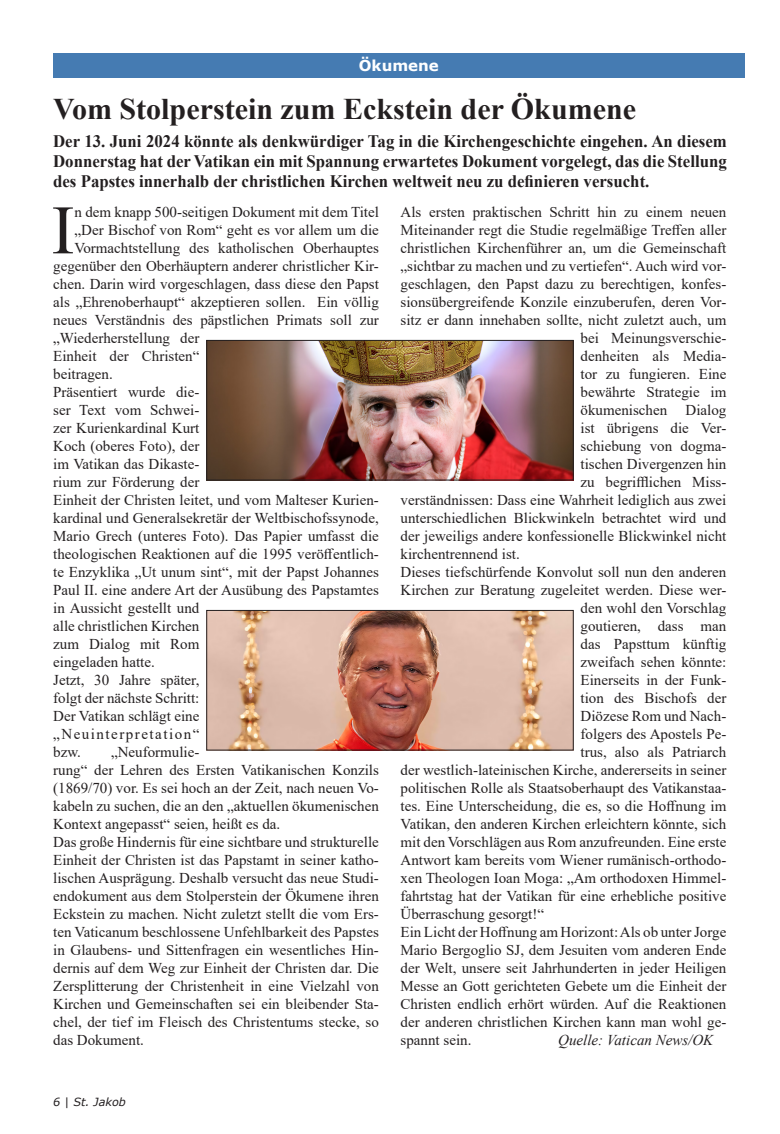
<style>
.page{position:relative;width:780px;height:1134px;background:#fff}
.page>*{position:absolute;margin:0;border:0;box-sizing:border-box;transform-origin:0 0}
.Normal_Fließtext{font:69.38px "Times New Roman";color:#231f20}
.t1{font:700 30px "Times New Roman";color:#231f20}
.t2{font:700 17.5px/20px "Times New Roman";color:#231f20;text-align:justify;scale:.96 1}
.Normal_Fließtext-2{font:15px/18px "Times New Roman";color:#231f20;text-align:justify}
.Normal_Fließtext-3{font:italic 15px "Times New Roman";color:#231f20}
.t3{font:700 15px "Verdana";color:#fff}
.t4{font:italic 11.25px "Verdana";color:#231f20}
</style>
<div class="page">
<img style="left:208px;top:342px;width:363px;height:136px">
<div style="left:206px;top:340px;width:367px;height:140px;border:1px solid #231f20"></div>
<div style="left:53px;top:53px;width:691px;height:25px;background:#457bb2"></div>
<img style="left:208px;top:612px;width:363px;height:136px">
<div style="left:206px;top:610px;width:367px;height:140px;border:1px solid #231f20"></div>
<p class="t3" style="left:359px;top:55px;width:81px">Ökumene</p>
<p class="t1" style="left:53px;top:87px;width:584px">Vom Stolperstein zum Eckstein der Ökumene</p>
<p class="t2" style="left:53px;top:130px;width:703px">Der 13. Juni 2024 könnte als denkwürdiger Tag in die Kirchengeschichte eingehen. An diesem Donnerstag hat der Vatikan ein mit Spannung erwartetes Dokument vorgelegt, das die Stellung des Papstes innerhalb der christlichen Kirchen weltweit neu zu definieren versucht.</p>
<p class="Normal_Fließtext" style="left:51px;top:181px;width:25px">I</p>
<p class="Normal_Fließtext-2" style="left:75px;top:203px;width:306px">n dem knapp 500-seitigen Dokument mit dem Titel</p>
<p class="Normal_Fließtext-2" style="left:75px;top:221px;width:306px">„Der Bischof von Rom“ geht es vor allem um die</p>
<p class="Normal_Fließtext-2" style="left:75px;top:239px;width:306px">Vormachtstellung des katholischen Oberhauptes</p>
<p class="Normal_Fließtext-2" style="left:53px;top:257px;width:327px">gegenüber den Oberhäuptern anderer christlicher Kir-</p>
<p class="Normal_Fließtext-2" style="left:53px;top:275px;width:327px">chen. Darin wird vorgeschlagen, dass diese den Papst</p>
<p class="Normal_Fließtext-2" style="left:53px;top:293px;width:327px">als „Ehrenoberhaupt“ akzeptieren sollen. Ein völlig</p>
<p class="Normal_Fließtext-2" style="left:53px;top:311px;width:327px">neues Verständnis des päpstlichen Primats soll zur</p>
<p class="Normal_Fließtext-2" style="left:53px;top:329px;width:148px">„Wiederherstellung der</p>
<p class="Normal_Fließtext-2" style="left:53px;top:347px;width:148px">Einheit der Christen“</p>
<p class="Normal_Fließtext-2" style="left:53px;top:365px;width:61px">beitragen.</p>
<p class="Normal_Fließtext-2" style="left:53px;top:383px;width:327px;text-align:left">Präsentiert wurde die-<br>ser Text vom Schwei-<br>zer Kurienkardinal Kurt<br>Koch (oberes Foto), der<br>im Vatikan das Dikaste-<br>rium zur Förderung der<br>Einheit der Christen leitet, und vom Malteser Kurien&shy;kardinal und Generalsekretär der Weltbischofssynode, Mario Grech (unteres Foto). Das Papier umfasst die theologischen Reaktionen auf die 1995 veröffentlich&shy;te Enzyklika „Ut unum sint“, mit der Papst Johannes Paul II. eine andere Art der Ausübung des Papstamtes in Aussicht gestellt und<br>alle christlichen Kirchen<br>zum Dialog mit Rom<br>eingeladen hatte.</p>
<p class="Normal_Fließtext-2" style="left:53px;top:671px;width:148px">Jetzt, 30 Jahre später, folgt der nächste Schritt:<br>Der Vatikan schlägt eine „Neuinterpretation“ bzw.</p>
<p class="Normal_Fließtext-2" style="left:53px;top:743px;width:327px;text-align:left;text-indent:58px">„Neuformulie-<br>rung“ der Lehren des Ersten Vatikanischen Konzils (1869/70) vor. Es sei hoch an der Zeit, nach neuen Vo&shy;kabeln zu suchen, die an den „aktuellen ökumenischen Kontext angepasst“ seien, heißt es da.</p>
<p class="Normal_Fließtext-2" style="left:53px;top:833px;width:327px">Das große Hindernis für eine sichtbare und strukturelle Einheit der Christen ist das Papstamt in seiner katho&shy;lischen Ausprägung. Deshalb versucht das neue Studi&shy;endokument aus dem Stolperstein der Ökumene ihren Eckstein zu machen. Nicht zuletzt stellt die vom Ers&shy;ten Vaticanum beschlossene Unfehlbarkeit des Papstes in Glaubens- und Sittenfragen ein wesentliches Hin&shy;dernis auf dem Weg zur Einheit der Christen dar. Die Zersplitterung der Christenheit in eine Vielzahl von Kirchen und Gemeinschaften sei ein bleibender Sta&shy;chel, der tief im Fleisch des Christentums stecke, so das Dokument.</p>
<p class="t4" style="left:53px;top:1094px;width:74px">6 | St. Jakob</p>
<p class="Normal_Fließtext-2" style="left:400px;top:203px;width:327px">Als ersten praktischen Schritt hin zu einem neuen</p>
<p class="Normal_Fließtext-2" style="left:400px;top:221px;width:327px">Miteinander regt die Studie regelmäßige Treffen aller</p>
<p class="Normal_Fließtext-2" style="left:400px;top:239px;width:327px">christlichen Kirchenführer an, um die Gemeinschaft</p>
<p class="Normal_Fließtext-2" style="left:400px;top:257px;width:327px">„sichtbar zu machen und zu vertiefen“. Auch wird vor-</p>
<p class="Normal_Fließtext-2" style="left:400px;top:275px;width:327px">geschlagen, den Papst dazu zu berechtigen, konfes-</p>
<p class="Normal_Fließtext-2" style="left:400px;top:293px;width:327px">sionsübergreifende Konzile einzuberufen, deren Vor-</p>
<p class="Normal_Fließtext-2" style="left:400px;top:311px;width:327px">sitz er dann innehaben sollte, nicht zuletzt auch, um</p>
<p class="Normal_Fließtext-2" style="left:580px;top:329px;width:147px">bei Meinungsverschie-</p>
<p class="Normal_Fließtext-2" style="left:580px;top:347px;width:147px">denheiten als Media-</p>
<p class="Normal_Fließtext-2" style="left:580px;top:365px;width:147px">tor zu fungieren. Eine</p>
<p class="Normal_Fließtext-2" style="left:580px;top:383px;width:147px">bewährte Strategie im</p>
<p class="Normal_Fließtext-2" style="left:580px;top:401px;width:147px">ökumenischen Dialog</p>
<p class="Normal_Fließtext-2" style="left:580px;top:419px;width:147px">ist übrigens die Ver-</p>
<p class="Normal_Fließtext-2" style="left:580px;top:437px;width:147px">schiebung von dogma-</p>
<p class="Normal_Fließtext-2" style="left:580px;top:455px;width:147px">tischen Divergenzen hin</p>
<p class="Normal_Fließtext-2" style="left:580px;top:473px;width:147px">zu begrifflichen Miss-</p>
<p class="Normal_Fließtext-2" style="left:400px;top:491px;width:327px">verständnissen: Dass eine Wahrheit lediglich aus zwei</p>
<p class="Normal_Fließtext-2" style="left:400px;top:509px;width:327px">unterschiedlichen Blickwinkeln betrachtet wird und</p>
<p class="Normal_Fließtext-2" style="left:400px;top:527px;width:327px">der jeweiligs andere konfessionelle Blickwinkel nicht</p>
<p class="Normal_Fließtext-2" style="left:400px;top:545px;width:121px">kirchentrennend ist.</p>
<p class="Normal_Fließtext-2" style="left:400px;top:563px;width:327px">Dieses tiefschürfende Konvolut soll nun den anderen</p>
<p class="Normal_Fließtext-2" style="left:400px;top:581px;width:327px">Kirchen zur Beratung zugeleitet werden. Diese wer-</p>
<p class="Normal_Fließtext-2" style="left:580px;top:599px;width:147px">den wohl den Vorschlag</p>
<p class="Normal_Fließtext-2" style="left:580px;top:617px;width:147px">goutieren, dass man</p>
<p class="Normal_Fließtext-2" style="left:580px;top:635px;width:147px">das Papsttum künftig</p>
<p class="Normal_Fließtext-2" style="left:580px;top:653px;width:147px">zweifach sehen könnte:</p>
<p class="Normal_Fließtext-2" style="left:580px;top:671px;width:147px">Einerseits in der Funk-</p>
<p class="Normal_Fließtext-2" style="left:580px;top:689px;width:147px">tion des Bischofs der</p>
<p class="Normal_Fließtext-2" style="left:580px;top:707px;width:147px">Diözese Rom und Nach-</p>
<p class="Normal_Fließtext-2" style="left:580px;top:725px;width:147px">folgers des Apostels Pe-</p>
<p class="Normal_Fließtext-2" style="left:580px;top:743px;width:147px">trus, also als Patriarch</p>
<p class="Normal_Fließtext-2" style="left:400px;top:761px;width:327px">der westlich-lateinischen Kirche, andererseits in seiner</p>
<p class="Normal_Fließtext-2" style="left:400px;top:779px;width:327px">politischen Rolle als Staatsoberhaupt des Vatikanstaa-</p>
<p class="Normal_Fließtext-2" style="left:400px;top:797px;width:327px">tes. Eine Unterscheidung, die es, so die Hoffnung im</p>
<p class="Normal_Fließtext-2" style="left:400px;top:815px;width:327px">Vatikan, den anderen Kirchen erleichtern könnte, sich</p>
<p class="Normal_Fließtext-2" style="left:400px;top:833px;width:327px">mit den Vorschlägen aus Rom anzufreunden. Eine erste</p>
<p class="Normal_Fließtext-2" style="left:400px;top:851px;width:327px">Antwort kam bereits vom Wiener rumänisch-orthodo-</p>
<p class="Normal_Fließtext-2" style="left:400px;top:869px;width:327px">xen Theologen Ioan Moga: „Am orthodoxen Himmel-</p>
<p class="Normal_Fließtext-2" style="left:400px;top:887px;width:327px">fahrtstag hat der Vatikan für eine erhebliche positive</p>
<p class="Normal_Fließtext-2" style="left:400px;top:905px;width:145px">Überraschung gesorgt!“</p>
<p class="Normal_Fließtext-2" style="left:400px;top:923px;width:327px">Ein Licht der Hoffnung am Horizont: Als ob unter Jorge Mario Bergoglio SJ, dem Jesuiten vom anderen Ende der Welt, unsere seit Jahrhunderten in jeder Heiligen Messe an Gott gerichteten Gebete um die Einheit der Christen endlich erhört würden. Auf die Reaktionen der anderen christlichen Kirchen kann man wohl ge&shy;spannt sein.</p>
<p class="Normal_Fließtext-3" style="left:558px;top:1030px;width:156px">Quelle: Vatican News/OK</p>
</div>
